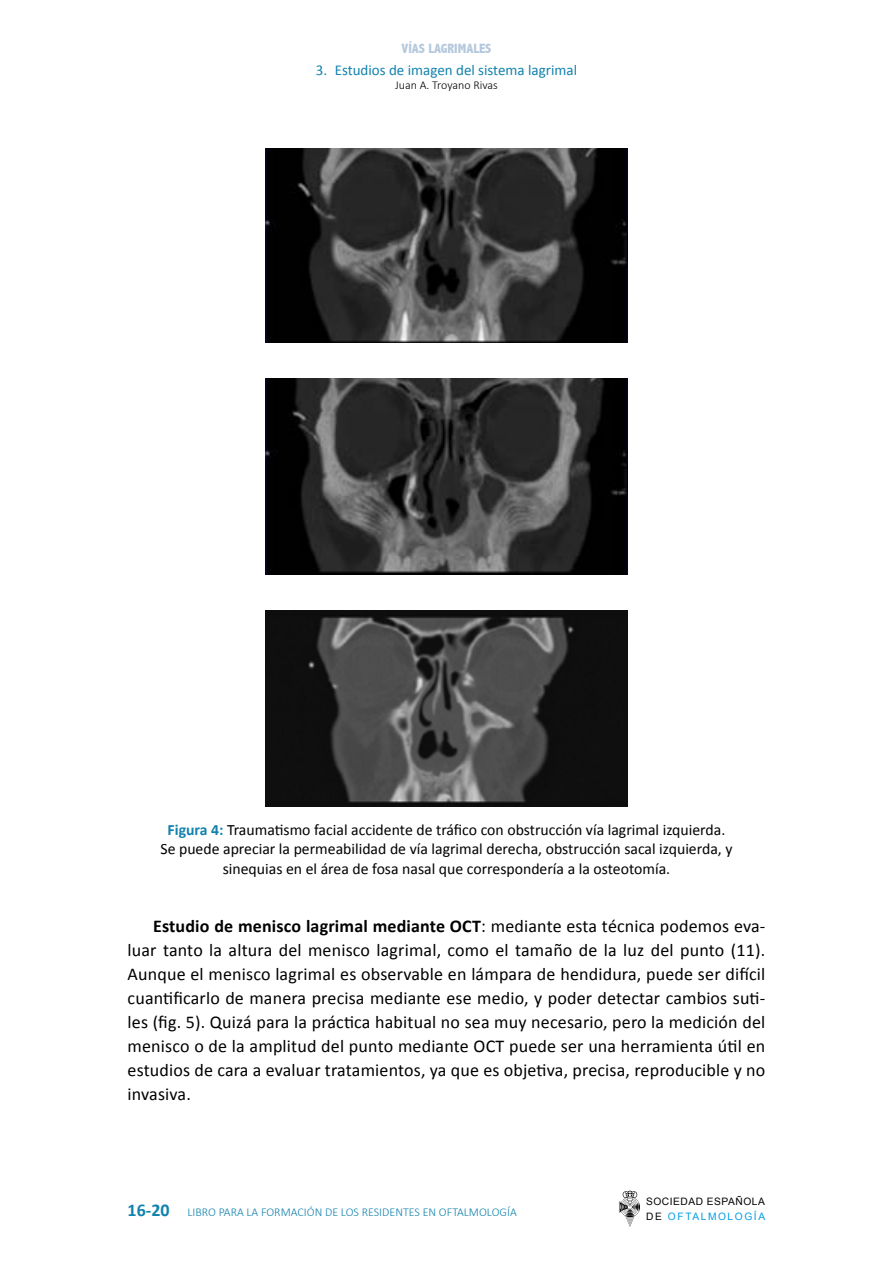
<style>
.page{position:relative;width:893px;height:1263px;background:#fff}
.page>*{position:absolute;margin:0;border:0;box-sizing:border-box;transform-origin:0 0}
.t1{font:18px/24px "Calibri";letter-spacing:.01em;color:#000;text-align:justify}
.t2{font:15.75px/19.5px "Calibri";color:#000;text-align:center}
.t3{font:15px "Calibri";color:#1182ad}
.t4{font:800 condensed 13.5px "Abadi";color:#b5c9de}
.t5{font:300 12px "Calibri";color:#1182ad}
.t6{font:300 12px "Calibri";color:#000}
.t7{font:10.2px/14.1px "Arial";letter-spacing:.05em;color:#000}
.s1{font-weight:700;color:#1182ad}
.s2{font-weight:700}
.s3{font-weight:700;font-size:18px}
.s4{color:#009fe3}
</style>
<div class="page">
<svg style="left:619px;top:1191px;width:21px;height:36px"></svg>
<img style="left:266px;top:149px;width:361px;height:194px">
<img style="left:266px;top:379px;width:361px;height:196px">
<img style="left:266px;top:611px;width:361px;height:196px">
<p class="t4" style="left:401px;top:40px;width:92px">VÍAS LAGRIMALES</p>
<p class="t3" style="left:316px;top:61px;width:263px">3. Estudios de imagen del sistema lagrimal</p>
<p class="t6" style="left:395px;top:78px;width:104px">Juan A. Troyano Rivas</p>
<p class="t2" style="left:160px;top:819px;width:574px"><span class="s1">Figura 4:</span> Traumatismo facial accidente de tráfico con obstrucción vía lagrimal izquierda.<br>Se puede apreciar la permeabilidad de vía lagrimal derecha, obstrucción sacal izquierda, y sinequias en el área de fosa nasal que correspondería a la osteotomía.</p>
<p class="t1" style="left:128px;top:913px;width:639px;text-indent:26px"><span class="s2">Estudio de menisco lagrimal mediante OCT</span>: mediante esta técnica podemos eva&shy;luar tanto la altura del menisco lagrimal, como el tamaño de la luz del punto (11).<br>Aunque el menisco lagrimal es observable en lámpara de hendidura, puede ser difícil cuantificarlo de manera precisa mediante ese medio, y poder detectar cambios suti&shy;les (fig. 5). Quizá para la práctica habitual no sea muy necesario, pero la medición del menisco o de la amplitud del punto mediante OCT puede ser una herramienta útil en estudios de cara a evaluar tratamientos, ya que es objetiva, precisa, reproducible y no invasiva.</p>
<p class="t5" style="left:128px;top:1204px;width:391px"><span class="s3">16-20</span> LIBRO PARA LA FORMACIÓN DE LOS RESIDENTES EN OFTALMOLOGÍA</p>
<p class="t7" style="left:646px;top:1195px;width:120px">SOCIEDAD ESPAÑOLA<br>DE <span class="s4">OFTALMOLOGÍA</span></p>
</div>
